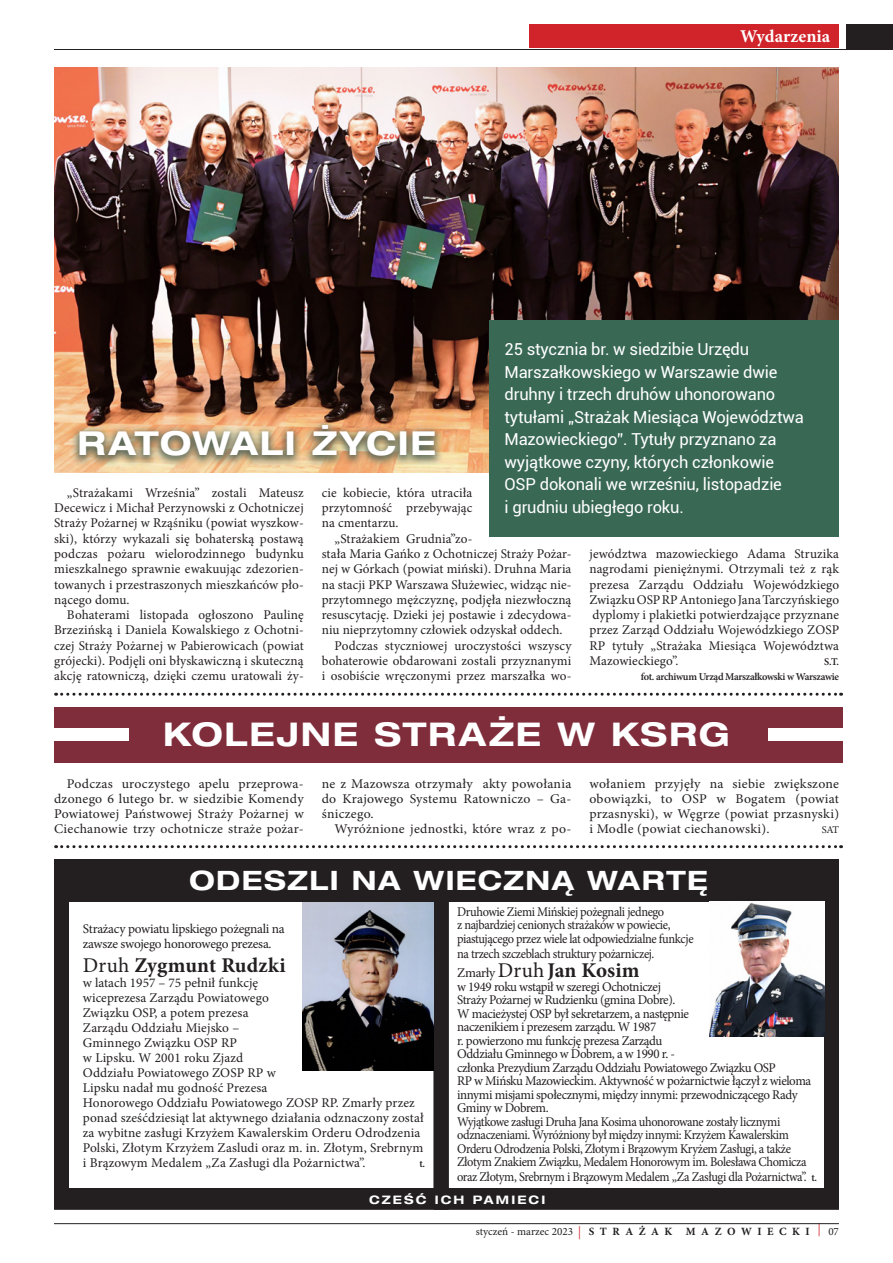
<style>
.page{position:relative;width:893px;height:1263px;background:#fff}
.page>*{position:absolute;margin:0;border:0;box-sizing:border-box;transform-origin:0 0}
.TEKST{font:700 expanded 33px "Helvetica Neue LT Pro";letter-spacing:.045em;color:#fff}
.TEKST-2{font:700 expanded 32.7px "Helvetica Neue LT Pro";letter-spacing:.055em;color:#fff}
.TEKST-3{font:700 expanded 26.7px "Helvetica Neue LT Pro";letter-spacing:.055em;color:#fff}
.TEKST-4{font:700 21px "Minion Pro";letter-spacing:.005em;color:#231f20}
.t1{font:700 18px "Minion Pro";color:#fff}
.LID_SWIS{font:16.5px/22.5px "Roboto";letter-spacing:-.01em;color:#fff}
.TEKST-5{font:13.35px/15.3px "Minion Pro";letter-spacing:-.005em;color:#231f20;text-align:justify}
.TEKST-6{font:13.35px/13.5px "Minion Pro";letter-spacing:-.03em;color:#231f20;scale:.93 1}
.TEKST-7{font:13.35px/13.5px "Minion Pro";letter-spacing:-.03em;color:#231f20}
.TEKST-8{font:13.35px "Minion Pro";letter-spacing:.02em;color:#231f20}
.TEKST-9{font:700 expanded 11.7px "Helvetica Neue LT Pro";letter-spacing:.18em;color:#fff}
.t2{font:11.1px "Minion Pro";color:#231f20}
.TEKST-10{font:600 10.5px/15.3px "Minion Pro";letter-spacing:-.03em;color:#231f20;text-align:right}
.TEKST-11{font:10.5px "Minion Pro";color:#231f20}
.s1{font-weight:400}
.s2{font-weight:400;font-size:13.35px}
.s3{font-weight:600;font-size:10.5px}
.s4{font-size:13.05px;color:#d1232a}
.s5{font-weight:700}
</style>
<div class="page">
<hr style="left:54px;top:1223px;width:785px;height:1px;background:#231f20">
<div style="left:54px;top:25px;width:839px;height:25px;background:#231f20"></div>
<div style="left:0;top:13px;width:845px;height:36px;background:#fff"></div>
<div style="left:529px;top:25px;width:310px;height:23px;background:#d1232a"></div>
<img style="left:54px;top:68px;width:785px;height:404px">
<div style="left:54px;top:707px;width:789px;height:55px;background:#7f2d3b"></div>
<div style="left:489px;top:320px;width:350px;height:216px;background:#396855"></div>
<svg style="left:56px;top:693px;width:786px;height:3px"></svg>
<svg style="left:56px;top:845px;width:786px;height:3px"></svg>
<svg style="left:70px;top:419px;width:374px;height:49px"></svg>
<div style="left:54px;top:859px;width:395px;height:351px;border:15px solid #231f20"></div>
<div style="left:434px;top:859px;width:405px;height:351px;border:15px solid #231f20"></div>
<div style="left:54px;top:867px;width:776px;height:35px;background:#231f20"></div>
<img style="left:303px;top:902px;width:131px;height:169px">
<img style="left:710px;top:902px;width:114px;height:135px">
<div style="left:768px;top:728px;width:75px;height:13px;background:#fff"></div>
<div style="left:54px;top:728px;width:75px;height:13px;background:#fff"></div>
<div style="left:54px;top:1188px;width:777px;height:21px;background:#231f20"></div>
<p class="t1" style="left:740px;top:23px;width:92px">Wydarzenia</p>
<p class="LID_SWIS" style="left:504px;top:337px;width:301px">25 stycznia br. w siedzibie Urzędu Marszałkowskiego w Warszawie dwie druhny i trzech druhów uhonorowano tytułami „Strażak Miesiąca Województwa Mazowieckiego”. Tytuły przyznano za wyjątkowe czyny, których członkowie</p>
<p class="LID_SWIS" style="left:504px;top:472px;width:279px">OSP dokonali we wrześniu, listopadzie</p>
<p class="LID_SWIS" style="left:504px;top:495px;width:181px">i grudniu ubiegłego roku.</p>
<p class="TEKST" style="left:77px;top:423px;width:360px">RATOWALI ŻYCIE</p>
<p class="TEKST-5" style="left:322px;top:485px;width:152px">cie kobiecie, która utraciła przytomność przebywając na cmentarzu.</p>
<p class="TEKST-5" style="left:322px;top:531px;width:251px;text-align:left;text-indent:13px">„Strażakiem Grudnia”zo-<br>stała Maria Gańko z Ochotniczej Straży Pożar&shy;nej w Górkach (powiat miński). Druhna Maria na stacji PKP Warszawa Służewiec, widząc nie&shy;przytomnego mężczyznę, podjęła niezwłoczną resuscytację. Dzieki jej postawie i zdecydowa&shy;niu nieprzytomny człowiek odzyskał oddech.</p>
<p class="TEKST-5" style="left:322px;top:638px;width:251px;text-indent:13px">Podczas styczniowej uroczystości wszyscy bohaterowie obdarowani zostali przyznanymi i osobiście wręczonymi przez marszałka wo-</p>
<p class="TEKST-5" style="left:54px;top:485px;width:251px;text-indent:13px">„Strażakami Września” zostali Mateusz Decewicz i Michał Perzynowski z Ochotniczej Straży Pożarnej w Rząśniku (powiat wyszkow&shy;ski), którzy wykazali się bohaterską postawą podczas pożaru wielorodzinnego budynku mieszkalnego sprawnie ewakuując zdezorien&shy;towanych i przestraszonych mieszkańców pło&shy;nącego domu.</p>
<p class="TEKST-5" style="left:54px;top:607px;width:251px;text-indent:13px">Bohaterami listopada ogłoszono Paulinę Brzezińską i Daniela Kowalskiego z Ochotni&shy;czej Straży Pożarnej w Pabierowicach (powiat grójecki). Podjęli oni błyskawiczną i skuteczną akcję ratowniczą, dzięki czemu uratowali ży-</p>
<p class="TEKST-5" style="left:589px;top:546px;width:251px">jewództwa mazowieckiego Adama Struzika nagrodami pieniężnymi. Otrzymali też z rąk prezesa Zarządu Oddziału Wojewódzkiego Związku OSP RP Antoniego Jana Tarczyńskiego dyplomy i plakietki potwierdzające przyznane przez Zarząd Oddziału Wojewódzkiego ZOSP RP tytuły „Strażaka Miesiąca Województwa Mazowieckiego”.</p>
<p class="TEKST-10" style="left:641px;top:654px;width:200px">S.T.<br>fot. archiwum Urząd Marszałkowski w Warszawie</p>
<p class="TEKST-2" style="left:163px;top:714px;width:568px">KOLEJNE STRAŻE W KSRG</p>
<p class="TEKST-5" style="left:54px;top:776px;width:251px;text-indent:13px">Podczas uroczystego apelu przeprowa&shy;dzonego 6 lutego br. w siedzibie Komendy Powiatowej Państwowej Straży Pożarnej w Ciechanowie trzy ochotnicze straże pożar-</p>
<p class="TEKST-5" style="left:322px;top:776px;width:251px">ne z Mazowsza otrzymały akty powołania do Krajowego Systemu Ratowniczo – Ga&shy;śniczego.</p>
<p class="TEKST-8" style="left:334px;top:820px;width:238px">Wyróżnione jednostki, które wraz z po-</p>
<p class="TEKST-5" style="left:589px;top:776px;width:251px">wołaniem przyjęły na siebie zwiększone obowiązki, to OSP w Bogatem (powiat przasnyski), w Węgrze (powiat przasnyski) i Modle (powiat ciechanowski).</p>
<p class="TEKST-11" style="left:822px;top:823px;width:19px">SAT</p>
<p class="TEKST-3" style="left:189px;top:864px;width:520px">ODESZLI NA WIECZNĄ WARTĘ</p>
<p class="TEKST-5" style="left:83px;top:921px;width:203px">Strażacy powiatu lipskiego pożegnali na zawsze swojego honorowego prezesa.</p>
<p class="TEKST-4" style="left:83px;top:951px;width:204px"><span class="s1">Druh</span> Zygmunt Rudzki</p>
<p class="TEKST-5" style="left:83px;top:975px;width:342px;text-align:left">w latach 1957 – 75 pełnił funkcję<br>wiceprezesa Zarządu Powiatowego<br>Związku OSP, a potem prezesa<br>Zarządu Oddziału Miejsko –<br>Gminnego Związku OSP RP<br>w Lipsku. W 2001 roku Zjazd<br>Oddziału Powiatowego ZOSP RP w<br>Lipsku nadał mu godność Prezesa<br>Honorowego Oddziału Powiatowego ZOSP RP. Zmarły przez ponad sześćdziesiąt lat aktywnego działania odznaczony został za wybitne zasługi Krzyżem Kawalerskim Orderu Odrodzenia Polski, Złotym Krzyżem Zasludi oraz m. in. Złotym, Srebrnym i Brązowym Medalem „Za Zasługi dla Pożarnictwa”.</p>
<p class="TEKST-6" style="left:457px;top:905px;width:256px">Druhowie Ziemi Mińskiej pożegnali jednego<br>z najbardziej cenionych strażaków w powiecie, piastującego przez wiele lat odpowiedzialne funkcje</p>
<p class="TEKST-6" style="left:457px;top:947px;width:214px">na trzech szczeblach struktury pożarniczej.</p>
<p class="TEKST-4" style="left:457px;top:956px;width:184px"><span class="s2">Zmarły</span> <span class="s1">Druh</span> Jan Kosim</p>
<p class="TEKST-7" style="left:457px;top:980px;width:356px">w 1949 roku wstąpił w szeregi Ochotniczej<br>Straży Pożarnej w Rudzienku (gmina Dobre).<br>W macieżystej OSP był sekretarzem, a następnie<br>naczenikiem i prezesem zarządu. W 1987<br>r. powierzono mu funkcję prezesa Zarządu<br>Oddziału Gminnego w Dobrem, a w 1990 r. -<br>członka Prezydium Zarządu Oddziału Powiatowego Związku OSP<br>RP w Mińsku Mazowieckim. Aktywność w pożarnictwie łączył z wieloma innymi misjami społecznymi, między innymi: przewodniczącego Rady Gminy w Dobrem.</p>
<p class="TEKST-6" style="left:457px;top:1115px;width:377px">Wyjątkowe zasługi Druha Jana Kosima uhonorowane zostały licznymi odznaczeniami. Wyróżniony był między innymi: Krzyżem Kawalerskim Orderu Odrodzenia Polski, Złotym i Brązowym Kryżem Zasługi, a także Złotym Znakiem Związku, Medalem Honorowym im. Bolesława Chomicza</p>
<p class="TEKST-6" style="left:457px;top:1170px;width:389px">oraz Złotym, Srebrnym i Brązowym Medalem „Za Zasługi dla Pożarnictwa”. <span class="s3">t.</span></p>
<p class="TEKST-9" style="left:369px;top:1192px;width:178px">CZEŚĆ ICH PAMIECI</p>
<p class="TEKST-10" style="left:419px;top:1156px;width:7px">t.</p>
<p class="t2" style="left:476px;top:1224px;width:365px">styczeń - marzec 2023 <span class="s4">|</span> <span class="s5">STRAŻAK MAZOWIECKI</span> <span class="s4">|</span> 07</p>
</div>
